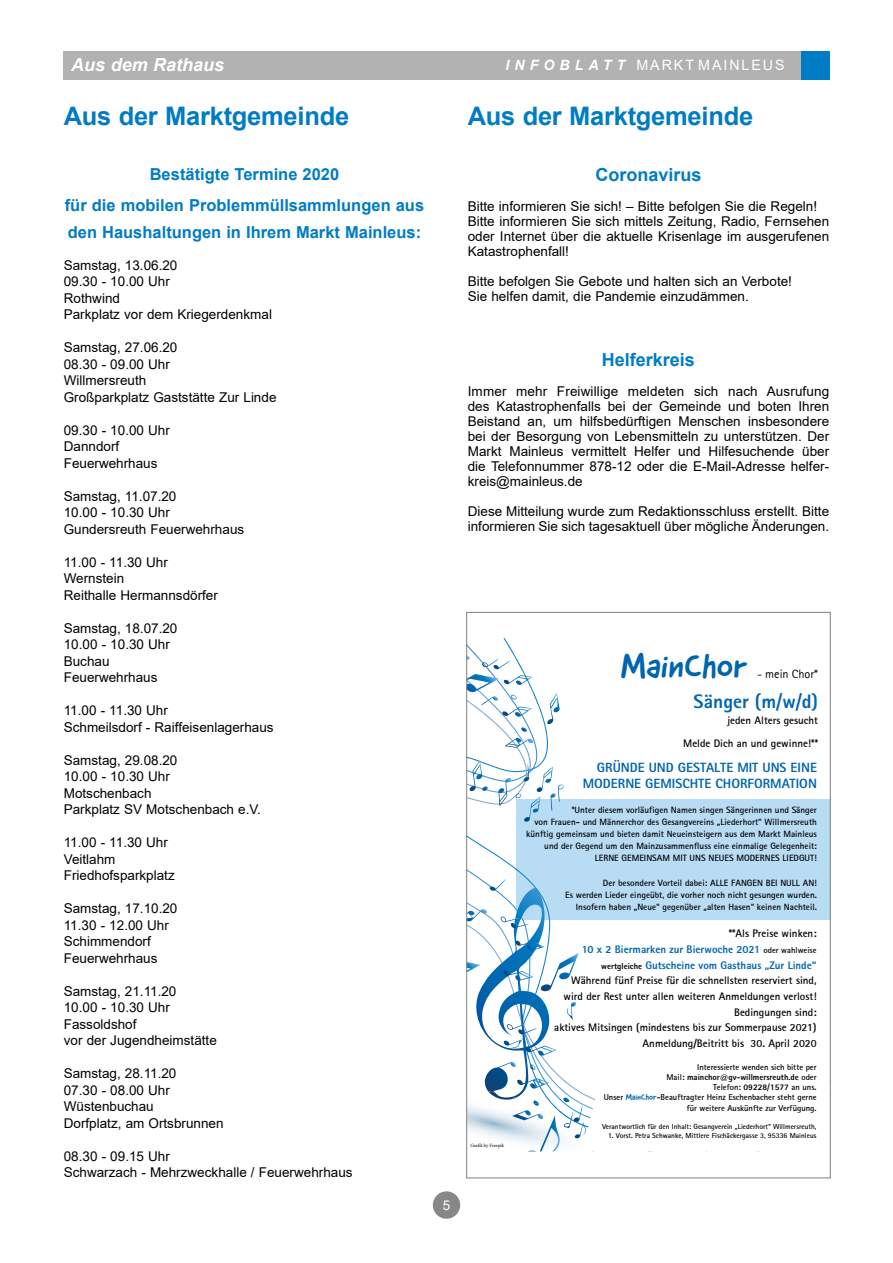
<style>
.page{position:relative;width:893px;height:1263px;background:#fff}
.page>*{position:absolute;margin:0;border:0;box-sizing:border-box;transform-origin:0 0}
.t1{font:34.95px "Good Dog New";color:#0065b0}
.t2{font:700 25.5px "Arial";letter-spacing:-.01em;color:#007cc5}
.t3{font:800 19.5px "Rotis Sans Serif";color:#0065b0}
.t4{font:700 18px "Arial";color:#007cc5}
.t5{font:italic 700 18px "Arial";color:#fff}
.t6{font:700 16.5px/31.2px "Arial";color:#007cc5;text-align:center}
.t7{font:14.25px "Arial";letter-spacing:.135em;color:#fff}
.t8{font:13.5px/16.5px "Arial";color:#000}
.t9{font:800 13.5px/16px "Rotis Sans Serif";color:#0065b0;text-align:right}
.t10{font:13.5px "Arial";color:#fff}
.t11{font:12.15px "Rotis Sans Serif 55";color:#000}
.t12{font:10.95px/15.6px "Rotis Sans Serif Bold 65";color:#000;text-align:right}
.t13{font:800 10.95px/15.6px "Rotis Sans Serif";color:#0065b0;text-align:right}
.t14{font:9.15px/12.1px "Rotis Sans Serif Bold 65";color:#000;text-align:right}
.t15{font:8.55px/10.2px "Rotis Sans Serif Bold 65";color:#000;text-align:right}
.t16{font:800 8.55px "Rotis Sans Serif";color:#000}
.t17{font:7.35px "Rotis Sans Serif Bold 65";color:#000}
.t18{font:4.95px "Minion Pro";letter-spacing:-.01em;color:#000}
.s1{font-weight:700;font-style:italic}
.s2{font-family:"Rotis Sans Serif Bold 65";font-weight:400;font-size:8.55px;color:#000}
.s3{font-size:8.55px;color:#000}
.s4{font-family:"Rotis Sans Serif Bold 65";font-weight:400}
.s5{font-family:"Rotis Sans Serif";font-weight:800}
.s6{font-family:"Good Dog New";color:#0065b0}
</style>
<div class="page">
<div style="left:64px;top:51px;width:765px;height:28px;background:#b3b2b2"></div>
<div style="left:801px;top:51px;width:28px;height:28px;background:#007cc5"></div>
<div style="left:433px;top:1191px;width:27px;height:28px;background:#878787;border-radius:50%"></div>
<svg style="left:468px;top:646px;width:360px;height:233px"></svg>
<svg style="left:504px;top:738px;width:30px;height:10px"></svg>
<svg style="left:469px;top:760px;width:19px;height:31px"></svg>
<svg style="left:547px;top:693px;width:13px;height:31px"></svg>
<svg style="left:498px;top:764px;width:66px;height:58px"></svg>
<svg style="left:521px;top:727px;width:6px;height:5px"></svg>
<svg style="left:468px;top:656px;width:65px;height:61px"></svg>
<svg style="left:468px;top:879px;width:363px;height:273px"></svg>
<h3 class="t5" style="left:71px;top:52px;width:155px">Aus dem Rathaus</h3>
<h2 class="t2" style="left:64px;top:98px;width:287px">Aus der Marktgemeinde</h2>
<p class="t6" style="left:65px;top:159px;width:361px">Bestätigte Termine 2020<br>für die mobilen Problemmüllsammlungen aus</p>
<p class="t6" style="left:68px;top:217px;width:355px">den Haushaltungen in Ihrem Markt Mainleus:</p>
<p class="t8" style="left:64px;top:257px;width:210px">Samstag, 13.06.20<br>09.30 - 10.00 Uhr<br>Rothwind<br>Parkplatz vor dem Kriegerdenkmal</p>
<p class="t8" style="left:64px;top:339px;width:214px">Samstag, 27.06.20<br>08.30 - 09.00 Uhr<br>Willmersreuth<br>Großparkplatz Gaststätte Zur Linde</p>
<p class="t8" style="left:64px;top:422px;width:108px">09.30 - 10.00 Uhr<br>Danndorf<br>Feuerwehrhaus</p>
<p class="t8" style="left:64px;top:488px;width:182px">Samstag, 11.07.20<br>10.00 - 10.30 Uhr<br>Gundersreuth Feuerwehrhaus</p>
<p class="t8" style="left:64px;top:554px;width:156px">11.00 - 11.30 Uhr<br>Wernstein<br>Reithalle Hermannsdörfer</p>
<p class="t8" style="left:64px;top:620px;width:115px">Samstag, 18.07.20<br>10.00 - 10.30 Uhr<br>Buchau<br>Feuerwehrhaus</p>
<p class="t8" style="left:64px;top:702px;width:211px">11.00 - 11.30 Uhr<br>Schmeilsdorf - Raiffeisenlagerhaus</p>
<p class="t8" style="left:64px;top:752px;width:199px">Samstag, 29.08.20<br>10.00 - 10.30 Uhr<br>Motschenbach<br>Parkplatz SV Motschenbach e.V.</p>
<p class="t8" style="left:64px;top:834px;width:113px">11.00 - 11.30 Uhr<br>Veitlahm<br>Friedhofsparkplatz</p>
<p class="t8" style="left:64px;top:900px;width:115px">Samstag, 17.10.20<br>11.30 - 12.00 Uhr<br>Schimmendorf<br>Feuerwehrhaus</p>
<p class="t8" style="left:64px;top:983px;width:155px">Samstag, 21.11.20<br>10.00 - 10.30 Uhr<br>Fassoldshof<br>vor der Jugendheimstätte</p>
<p class="t8" style="left:64px;top:1065px;width:161px">Samstag, 28.11.20<br>07.30 - 08.00 Uhr<br>Wüstenbuchau<br>Dorfplatz, am Ortsbrunnen</p>
<p class="t8" style="left:64px;top:1147px;width:290px">08.30 - 09.15 Uhr<br>Schwarzach - Mehrzweckhalle / Feuerwehrhaus</p>
<p class="t7" style="left:506px;top:55px;width:281px"><span class="s1">I N F O B L AT T</span> MARKT MAINLEUS</p>
<h2 class="t2" style="left:468px;top:98px;width:287px">Aus der Marktgemeinde</h2>
<h3 class="t4" style="left:595px;top:162px;width:108px">Coronavirus</h3>
<p class="t8" style="left:468px;top:199px;width:363px;line-height:15px">Bitte informieren Sie sich! – Bitte befolgen Sie die Regeln!<br>Bitte informieren Sie sich mittels Zeitung, Radio, Fernsehen oder Internet über die aktuelle Krisenlage im ausgerufenen Katastrophenfall!</p>
<p class="t8" style="left:468px;top:274px;width:326px;line-height:15px">Bitte befolgen Sie Gebote und halten sich an Verbote!<br>Sie helfen damit, die Pandemie einzudämmen.</p>
<h3 class="t4" style="left:602px;top:347px;width:95px">Helferkreis</h3>
<p class="t8" style="left:468px;top:384px;width:363px;line-height:15px;text-align:justify">Immer mehr Freiwillige meldeten sich nach Ausrufung des Katastrophenfalls bei der Gemeinde und boten Ihren Beistand an, um hilfsbedürftigen Menschen insbesondere bei der Besorgung von Lebensmitteln zu unterstützen. Der Markt Mainleus vermittelt Helfer und Hilfesuchende über die Telefonnummer 878-12 oder die E-Mail-Adresse helfer&shy;kreis@mainleus.de</p>
<p class="t8" style="left:468px;top:504px;width:363px;line-height:15px">Diese Mitteilung wurde zum Redaktionsschluss erstellt. Bitte informieren Sie sich tagesaktuell über mögliche Änderungen.</p>
<p class="t10" style="left:443px;top:1195px;width:9px">5</p>
<p class="t18" style="left:470px;top:1142px;width:35px">Grafik by Freepik</p>
<h1 class="t1" style="left:621px;top:643px;width:128px">MainChor</h1>
<p class="t11" style="left:757px;top:666px;width:63px">- mein Chor*</p>
<h3 class="t3" style="left:694px;top:689px;width:126px">Sänger (m/w/d)</h3>
<p class="t12" style="left:683px;top:709px;width:136px;line-height:22.4px">jeden Alters gesucht<br>Melde Dich an und gewinne!**</p>
<p class="t9" style="left:583px;top:759px;width:236px">GRÜNDE UND GESTALTE MIT UNS EINE<br>MODERNE GEMISCHTE CHORFORMATION</p>
<p class="t14" style="left:526px;top:803px;width:292px">*Unter diesem vorläufigen Namen singen Sängerinnen und Sänger<br>von Frauen- und Männerchor des Gesangvereins „Liederhort“ Willmersreuth künftig gemeinsam und bieten damit Neueinsteigern aus dem Markt Mainleus und der Gegend um den Mainzusammenfluss eine einmalige Gelegenheit:<br>LERNE GEMEINSAM MIT UNS NEUES MODERNES LIEDGUT!</p>
<p class="t14" style="left:565px;top:876px;width:253px">Der besondere Vorteil dabei: ALLE FANGEN BEI NULL AN!<br>Es werden Lieder eingeübt, die vorher noch nicht gesungen wurden.<br>Insofern haben „Neue“ gegenüber „alten Hasen“ keinen Nachteil.</p>
<p class="t12" style="left:729px;top:926px;width:89px">**Als Preise winken:</p>
<p class="t13" style="left:582px;top:941px;width:236px">10 x 2 Biermarken zur Bierwoche 2021 <span class="s2">oder wahlweise </span><span class="s3">wertgleiche</span> Gutscheine vom Gasthaus „Zur Linde“</p>
<p class="t12" style="left:554px;top:973px;width:264px">Während fünf Preise für die schnellsten reserviert sind, wird der Rest unter allen weiteren Anmeldungen verlost!<br>Bedingungen sind:<br>aktives Mitsingen (mindestens bis zur Sommerpause 2021)<br>Anmeldung/Beitritt bis 30. April 2020</p>
<p class="t15" style="left:697px;top:1061px;width:121px">Interessierte wenden sich bitte per</p>
<p class="t16" style="left:666px;top:1071px;width:152px"><span class="s4">Mail:</span> mainchor@gv-willmersreuth.de <span class="s4">oder</span></p>
<p class="t15" style="left:604px;top:1082px;width:214px">Telefon: <span class="s5">09228/1577</span> an uns.<br>Unser <span class="s6">MainChor</span>-Beauftragter Heinz Eschenbacher steht gerne für weitere Auskünfte zur Verfügung.</p>
<p class="t17" style="left:602px;top:1122px;width:216px">Verantwortlich für den Inhalt: Gesangverein „Liederhort“ Willmersreuth,</p>
<p class="t17" style="left:608px;top:1131px;width:210px">1. Vorst. Petra Schwanke, Mittlere Fischäckergasse 3, 95336 Mainleus</p>
</div>
